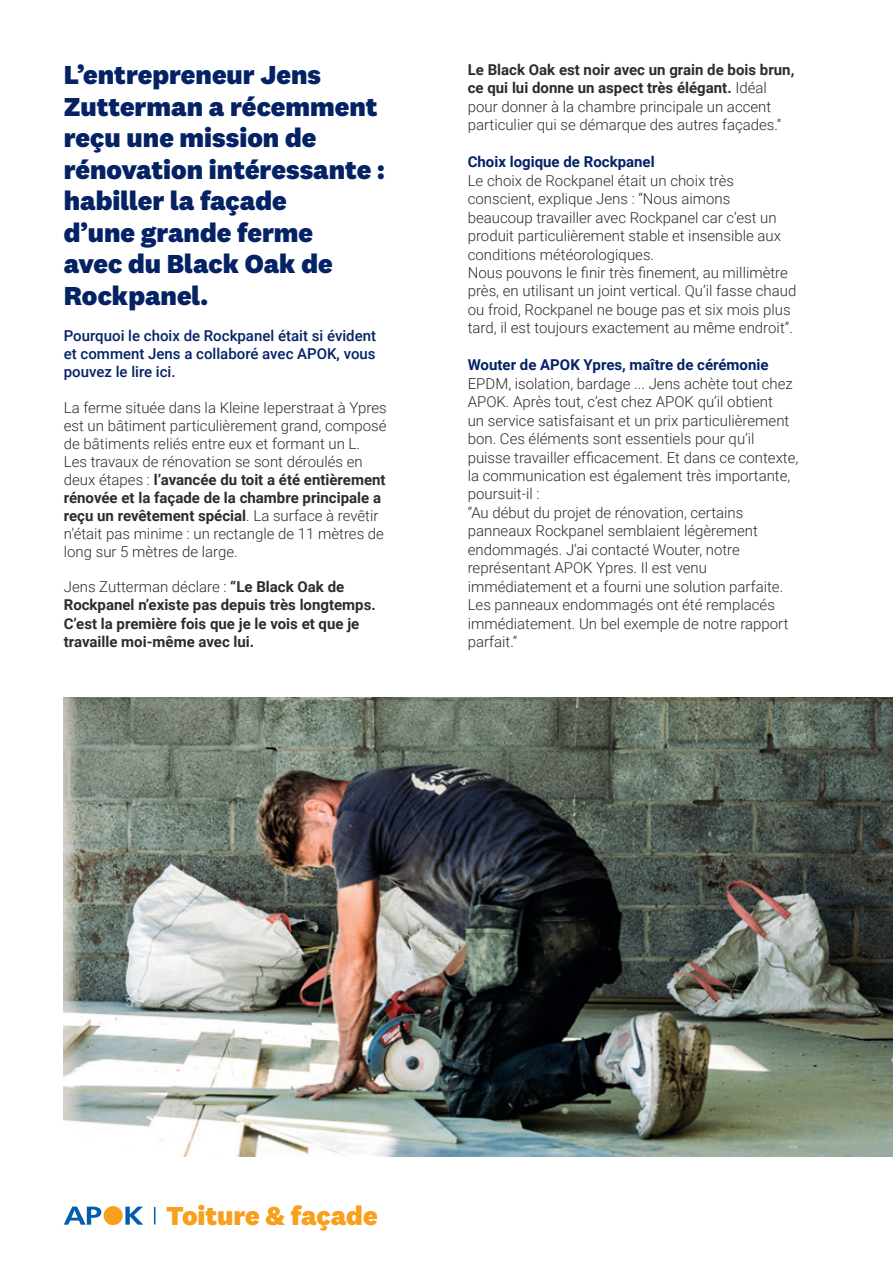
<style>
.page{position:relative;width:893px;height:1263px;background:#fff}
.page>*{position:absolute;margin:0;border:0;box-sizing:border-box;transform-origin:0 0}
.t1{font:800 27px/31.5px "National 2";color:#052265}
.t2{font:800 27px "National 2";color:#f89f1c}
.t3{font:300 15px/18.5px "Roboto";color:#2e2b2c}
.t4{font:700 15px/18.5px "Roboto";color:#2e2b2c}
.t5{font:500 15px/18px "Roboto";color:#052265;text-align:justify}
.t6{font:700 15px "Roboto";color:#052265}
.s1{font-weight:700}
.s2{font-weight:300}
</style>
<div class="page">
<img style="left:64px;top:698px;width:829px;height:459px">
<svg style="left:63px;top:863px;width:150px;height:363px"></svg>
<h1 class="t1" style="left:64px;top:59px;width:323px">L’entrepreneur Jens<br>Zutterman a récemment reçu une mission de rénovation intéressante : habiller la façade<br>d’une grande ferme<br>avec du Black Oak de<br>Rockpanel.</h1>
<p class="t5" style="left:64px;top:326px;width:314px">Pourquoi le choix de Rockpanel était si évident et comment Jens a collaboré avec APOK, vous pouvez le lire ici.</p>
<p class="t3" style="left:64px;top:398px;width:324px;line-height:18px">La ferme située dans la Kleine Ieperstraat à Ypres est un bâtiment particulièrement grand, composé de bâtiments reliés entre eux et formant un L.<br>Les travaux de rénovation se sont déroulés en deux étapes : <span class="s1">l’avancée du toit a été entièrement rénovée et la façade de la chambre principale a reçu un revêtement spécial</span>. La surface à revêtir n’était pas minime : un rectangle de 11 mètres de long sur 5 mètres de large.</p>
<p class="t4" style="left:64px;top:577px;width:313px"><span class="s2">Jens Zutterman déclare :</span> “Le Black Oak de Rockpanel n’existe pas depuis très longtemps.<br>C’est la première fois que je le vois et que je travaille moi-même avec lui.</p>
<p class="t3" style="left:468px;top:60px;width:328px"><span class="s1">Le Black Oak est noir avec un grain de bois brun, ce qui lui donne un aspect très élégant.</span> Idéal pour donner à la chambre principale un accent particulier qui se démarque des autres façades.”</p>
<p class="t6" style="left:468px;top:151px;width:188px">Choix logique de Rockpanel</p>
<p class="t3" style="left:468px;top:171px;width:330px">Le choix de Rockpanel était un choix très conscient, explique Jens : “Nous aimons beaucoup travailler avec Rockpanel car c’est un produit particulièrement stable et insensible aux conditions météorologiques.<br>Nous pouvons le finir très finement, au millimètre près, en utilisant un joint vertical. Qu’il fasse chaud ou froid, Rockpanel ne bouge pas et six mois plus tard, il est toujours exactement au même endroit”.</p>
<p class="t6" style="left:468px;top:354px;width:302px">Wouter de APOK Ypres, maître de cérémonie</p>
<p class="t3" style="left:468px;top:374px;width:332px">EPDM, isolation, bardage ... Jens achète tout chez APOK. Après tout, c’est chez APOK qu’il obtient<br>un service satisfaisant et un prix particulièrement bon. Ces éléments sont essentiels pour qu’il puisse travailler efficacement. Et dans ce contexte, la communication est également très importante, poursuit-il :<br>“Au début du projet de rénovation, certains panneaux Rockpanel semblaient légèrement endommagés. J’ai contacté Wouter, notre représentant APOK Ypres. Il est venu immédiatement et a fourni une solution parfaite.<br>Les panneaux endommagés ont été remplacés immédiatement. Un bel exemple de notre rapport parfait.”</p>
<h1 class="t2" style="left:166px;top:1198px;width:213px">Toiture &amp; façade</h1>
</div>
